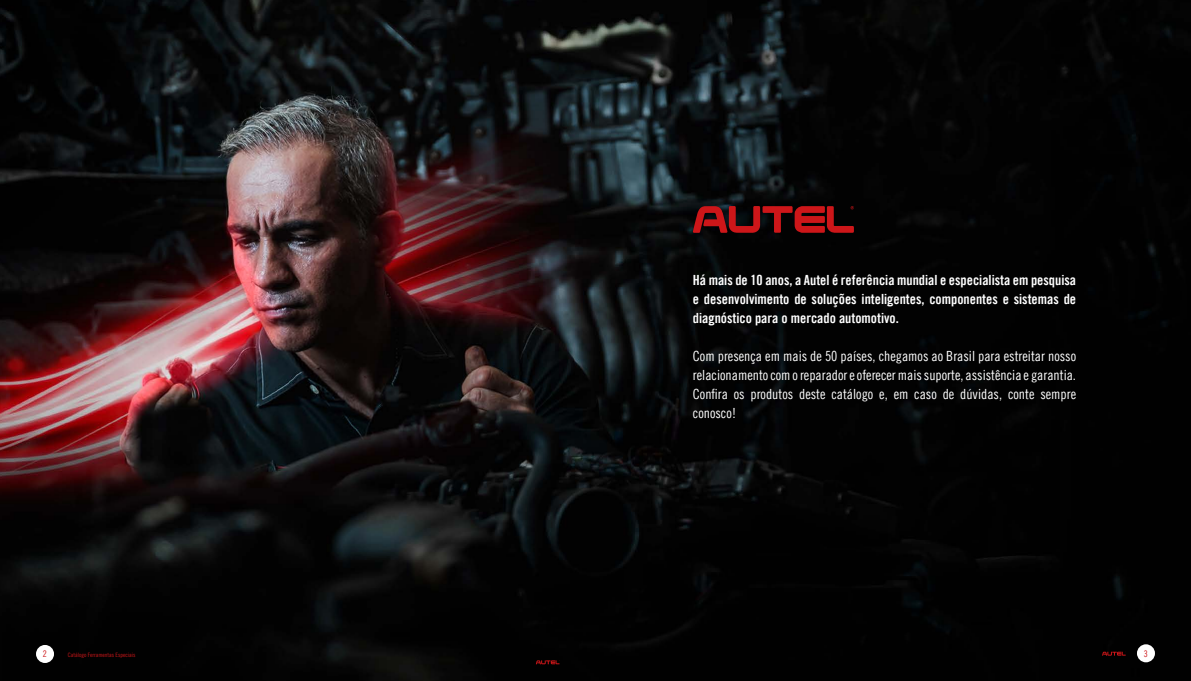
<style>
.page{position:relative;width:1191px;height:681px;background:#fff}
.page>*{position:absolute;margin:0;border:0;box-sizing:border-box;transform-origin:0 0}
.t1{font:14px/19px "Trade Gothic LT Cond Eighteen";color:#fff;text-align:justify}
.t2{font:14px/19px "Trade Gothic LT Bold Cond Twenty";color:#fff;text-align:justify}
.t3{font:9.1px "Trade Gothic LT Cond Eighteen";color:#cd1619}
.t4{font:6px "Trade Gothic LT Cond Eighteen";color:#cd1619}
</style>
<div class="page">
<img style="left:0;top:0;width:1191px;height:680px">
<svg style="left:692px;top:206px;width:162px;height:27px;background:#6b0e10"></svg>
<svg style="left:536px;top:660px;width:24px;height:4px"></svg>
<svg style="left:1102px;top:651px;width:24px;height:4px"></svg>
<div style="left:1137px;top:644px;width:18px;height:18px;background:#fff;border-radius:50%"></div>
<div style="left:36px;top:644px;width:18px;height:18px;background:#fff;border-radius:50%"></div>
<p class="t2" style="left:693px;top:270px;width:385px">Há mais de 10 anos, a Autel é referência mundial e especialista em pesquisa e desenvolvimento de soluções inteligentes, componentes e sistemas de diagnóstico para o mercado automotivo.</p>
<p class="t1" style="left:693px;top:346px;width:385px">Com presença em mais de 50 países, chegamos ao Brasil para estreitar nosso relacionamento com o reparador e oferecer mais suporte, assistência e garantia.<br>Confira os produtos deste catálogo e, em caso de dúvidas, conte sempre conosco!</p>
<p class="t3" style="left:43px;top:648px;width:6px">2</p>
<p class="t4" style="left:68px;top:650px;width:69px">Catálogo Ferramentas Especiais</p>
<p class="t3" style="left:1144px;top:647px;width:6px">3</p>
</div>
